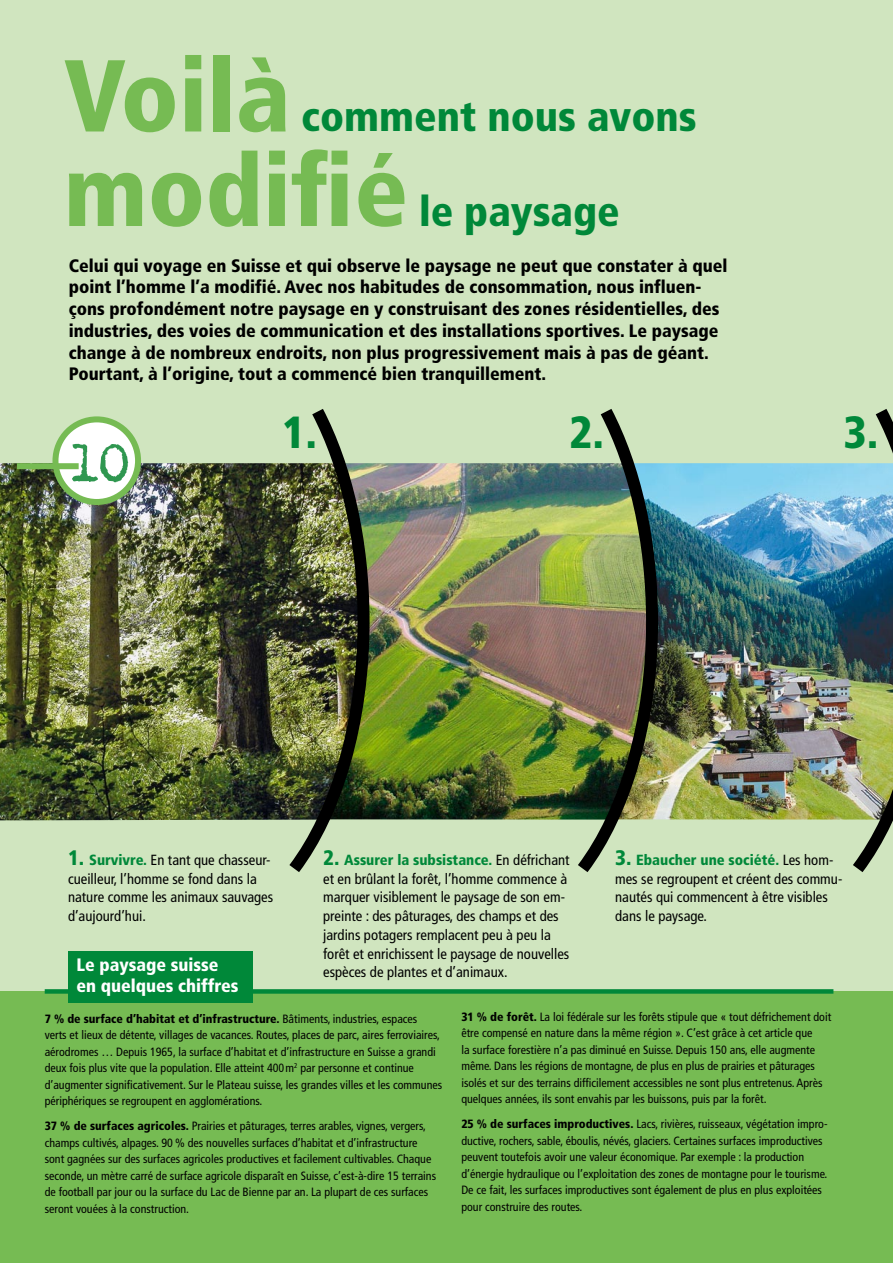
<style>
.page{position:relative;width:893px;height:1263px;background:#d0e5bf}
.page>*{position:absolute;margin:0;border:0;box-sizing:border-box;transform-origin:0 0}
.t1{font:900 condensed 102px "Frutiger";color:#76bb53}
.t2{font:900 condensed 100.5px "Frutiger";color:#76bb53}
.t3{font:63px "Trixie";color:#2f9750}
.t4{font:900 condensed 45px "Frutiger";color:#008839}
.t5{font:900 condensed 42px "Frutiger";color:#008839}
.t6{font:900 condensed 18px/21.8px "Frutiger";color:#000}
.t7{font:900 condensed 18px/21.6px "Frutiger";color:#fff}
.t8{font:condensed 14.7px/18.8px "Frutiger";color:#000}
.t9{font:condensed 12px/16.5px "Frutiger";color:#000}
.s1{font-weight:900;font-size:21px;color:#008839}
.s2{font-weight:900;color:#008839}
.s3{font-weight:900}
</style>
<div class="page">
<div style="left:0;top:991px;width:893px;height:272px;background:#76bb53"></div>
<img style="left:0;top:463px;width:277px;height:357px">
<img style="left:376px;top:463px;width:190px;height:356px">
<img style="left:664px;top:463px;width:177px;height:356px">
<div style="left:45px;top:989px;width:788px;height:5px;background:#008839"></div>
<img style="left:277px;top:409px;width:99px;height:463px">
<img style="left:566px;top:409px;width:98px;height:463px">
<img style="left:841px;top:409px;width:52px;height:463px">
<div style="left:68px;top:951px;width:185px;height:51px;background:#008839"></div>
<div style="left:55px;top:419px;width:83px;height:83px;background:#fff;border-radius:50%"></div>
<div style="left:52px;top:416px;width:89px;height:89px;border:6px solid #76bb53;border-radius:50%"></div>
<div style="left:17px;top:463px;width:62px;height:6px;background:#76bb53"></div>
<h1 class="t1" style="left:64px;top:35px;width:228px">Voilà</h1>
<h3 class="t5" style="left:301px;top:92px;width:397px">comment nous avons</h3>
<h2 class="t2" style="left:64px;top:131px;width:346px">modifié</h2>
<h3 class="t5" style="left:419px;top:186px;width:202px">le paysage</h3>
<p class="t6" style="left:69px;top:254px;width:660px">Celui qui voyage en Suisse et qui observe le paysage ne peut que constater à quel point l’homme l’a modifié. Avec nos habitudes de consommation, nous influen&shy;çons profondément notre paysage en y construisant des zones résidentielles, des industries, des voies de communication et des installations sportives. Le paysage change à de nombreux endroits, non plus progressivement mais à pas de géant.<br>Pourtant, à l’origine, tout a commencé bien tranquillement.</p>
<h3 class="t4" style="left:282px;top:405px;width:37px">1.</h3>
<h3 class="t4" style="left:569px;top:405px;width:37px">2.</h3>
<h3 class="t4" style="left:843px;top:405px;width:37px">3.</h3>
<h3 class="t3" style="left:66px;top:421px;width:67px">10</h3>
<p class="t8" style="left:68px;top:850px;width:207px"><span class="s1">1.</span> <span class="s2">Survivre.</span> En tant que chasseur&shy;cueilleur, l’homme se fond dans la nature comme les animaux sauvages d’aujourd’hui.</p>
<p class="t8" style="left:323px;top:850px;width:248px"><span class="s1">2.</span> <span class="s2">Assurer la subsistance.</span> En défrichant et en brûlant la forêt, l’homme commence à marquer visiblement le paysage de son em&shy;preinte : des pâturages, des champs et des jardins potagers remplacent peu à peu la forêt et enrichissent le paysage de nouvelles espèces de plantes et d’animaux.</p>
<p class="t8" style="left:615px;top:850px;width:229px"><span class="s1">3.</span> <span class="s2">Ebaucher une société.</span> Les hom&shy;mes se regroupent et créent des commu&shy;nautés qui commencent à être visibles dans le paysage.</p>
<p class="t9" style="left:45px;top:1010px;width:399px"><span class="s3">7 % de surface d’habitat et d’infrastructure.</span> Bâtiments, industries, espaces verts et lieux de détente, villages de vacances. Routes, places de parc, aires ferroviaires, aérodromes … Depuis 1965, la surface d’habitat et d’infrastructure en Suisse a grandi deux fois plus vite que la population. Elle atteint 400m<sup>2</sup> par personne et continue d’augmenter significativement. Sur le Plateau suisse, les grandes villes et les communes périphériques se regroupent en agglomérations.</p>
<p class="t9" style="left:45px;top:1118px;width:393px"><span class="s3">37 % de surfaces agricoles.</span> Prairies et pâturages, terres arables, vignes, vergers, champs cultivés, alpages. 90 % des nouvelles surfaces d’habitat et d’infrastructure sont gagnées sur des surfaces agricoles productives et facilement cultivables. Chaque seconde, un mètre carré de surface agricole disparaît en Suisse, c’est-à-dire 15 terrains de football par jour ou la surface du Lac de Bienne par an. La plupart de ces surfaces seront vouées à la construction.</p>
<h3 class="t7" style="left:77px;top:954px;width:164px">Le paysage suisse en quelques chiffres</h3>
<p class="t9" style="left:461px;top:1008px;width:371px"><span class="s3">31 % de forêt.</span> La loi fédérale sur les forêts stipule que « tout défrichement doit être compensé en nature dans la même région ». C’est grâce à cet article que<br>la surface forestière n’a pas diminué en Suisse. Depuis 150 ans, elle augmente même. Dans les régions de montagne, de plus en plus de prairies et pâturages isolés et sur des terrains difficilement accessibles ne sont plus entretenus. Après quelques années, ils sont envahis par les buissons, puis par la forêt.</p>
<p class="t9" style="left:461px;top:1116px;width:368px"><span class="s3">25 % de surfaces improductives.</span> Lacs, rivières, ruisseaux, végétation impro&shy;ductive, rochers, sable, éboulis, névés, glaciers. Certaines surfaces improductives peuvent toutefois avoir une valeur économique. Par exemple : la production d’énergie hydraulique ou l’exploitation des zones de montagne pour le tourisme.<br>De ce fait, les surfaces improductives sont également de plus en plus exploitées pour construire des routes.</p>
</div>
